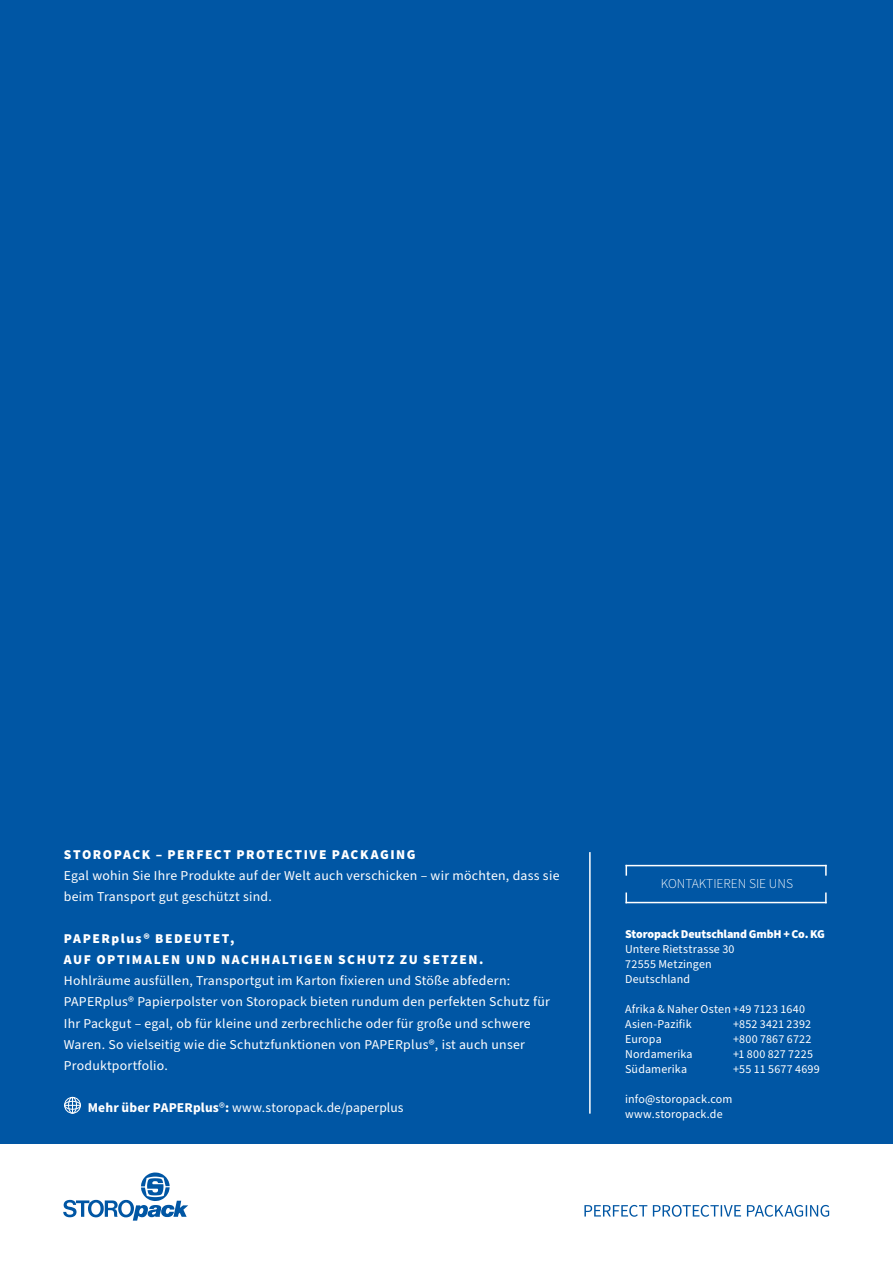
<style>
.page{position:relative;width:893px;height:1263px;background:#fff}
.page>*{position:absolute;margin:0;border:0;box-sizing:border-box;transform-origin:0 0}
.Text_body_white__regular__9{font:13.5px/21px "Source Sans Pro";letter-spacing:.02em;color:#fff}
.Subheadline__white__bold__9{font:900 13.5px "Source Sans Pro";letter-spacing:.115em;color:#fff}
.t1{font:300 13.5px "Source Sans Pro";color:#fff}
.t2{font:12px/15px "Source Sans Pro";letter-spacing:.015em;color:#fff}
.s1{font-weight:700}
.s2{font-weight:900}
</style>
<div class="page">
<div style="left:0;top:0;width:893px;height:1144px;background:#0056a4"></div>
<hr style="left:589px;top:852px;width:2px;height:261px;background:#fff">
<svg style="left:584px;top:1205px;width:245px;height:12px"></svg>
<svg style="left:63px;top:1172px;width:125px;height:48px"></svg>
<svg style="left:64px;top:1097px;width:17px;height:16px"></svg>
<hr style="left:626px;top:865px;width:201px;height:1px;background:#fff">
<svg style="left:625px;top:865px;width:2px;height:11px"></svg>
<svg style="left:825px;top:865px;width:2px;height:11px"></svg>
<hr style="left:625px;top:902px;width:202px;height:1px;background:#fff">
<svg style="left:625px;top:892px;width:2px;height:11px"></svg>
<svg style="left:825px;top:892px;width:2px;height:11px"></svg>
<p class="Subheadline__white__bold__9" style="left:64px;top:846px;width:353px">STOROPACK – PERFECT PROTECTIVE PACKAGING</p>
<p class="Text_body_white__regular__9" style="left:64px;top:866px;width:497px">Egal wohin Sie Ihre Produkte auf der Welt auch verschicken – wir möchten, dass sie beim Transport gut geschützt sind.</p>
<p class="Subheadline__white__bold__9" style="left:64px;top:930px;width:172px">PAPERplus® BEDEUTET,</p>
<p class="Subheadline__white__bold__9" style="left:64px;top:951px;width:421px">AUF OPTIMALEN UND NACHHALTIGEN SCHUTZ ZU SETZEN.</p>
<p class="Text_body_white__regular__9" style="left:64px;top:971px;width:488px">Hohlräume ausfüllen, Transportgut im Karton fixieren und Stöße abfedern:<br>PAPERplus® Papierpolster von Storopack bieten rundum den perfekten Schutz für Ihr Packgut – egal, ob für kleine und zerbrechliche oder für große und schwere Waren. So vielseitig wie die Schutzfunktionen von PAPERplus®, ist auch unser Produktportfolio.</p>
<p class="Text_body_white__regular__9" style="left:88px;top:1097px;width:317px"><span class="s1">Mehr über PAPERplus</span>®<span class="s1">:</span> www.storopack.de/paperplus</p>
<p class="t1" style="left:661px;top:875px;width:134px">KONTAKTIEREN SIE UNS</p>
<p class="t2" style="left:625px;top:927px;width:201px"><span class="s2">Storopack Deutschland GmbH + Co. KG<br></span>Untere Rietstrasse 30<br>72555 Metzingen<br>Deutschland</p>
<p class="t2" style="left:625px;top:1002px;width:182px">Afrika &amp; Naher Osten +49 7123 1640<br>Asien-Pazifik</p>
<p class="t2" style="left:733px;top:1017px;width:79px">+852 3421 2392</p>
<p class="t2" style="left:625px;top:1032px;width:38px">Europa</p>
<p class="t2" style="left:733px;top:1032px;width:80px">+800 7867 6722</p>
<p class="t2" style="left:625px;top:1047px;width:69px">Nordamerika</p>
<p class="t2" style="left:733px;top:1047px;width:81px">+1 800 827 7225</p>
<p class="t2" style="left:625px;top:1062px;width:63px">Südamerika</p>
<p class="t2" style="left:733px;top:1062px;width:88px">+55 11 5677 4699</p>
<p class="t2" style="left:625px;top:1092px;width:109px">info@storopack.com www.storopack.de</p>
</div>
